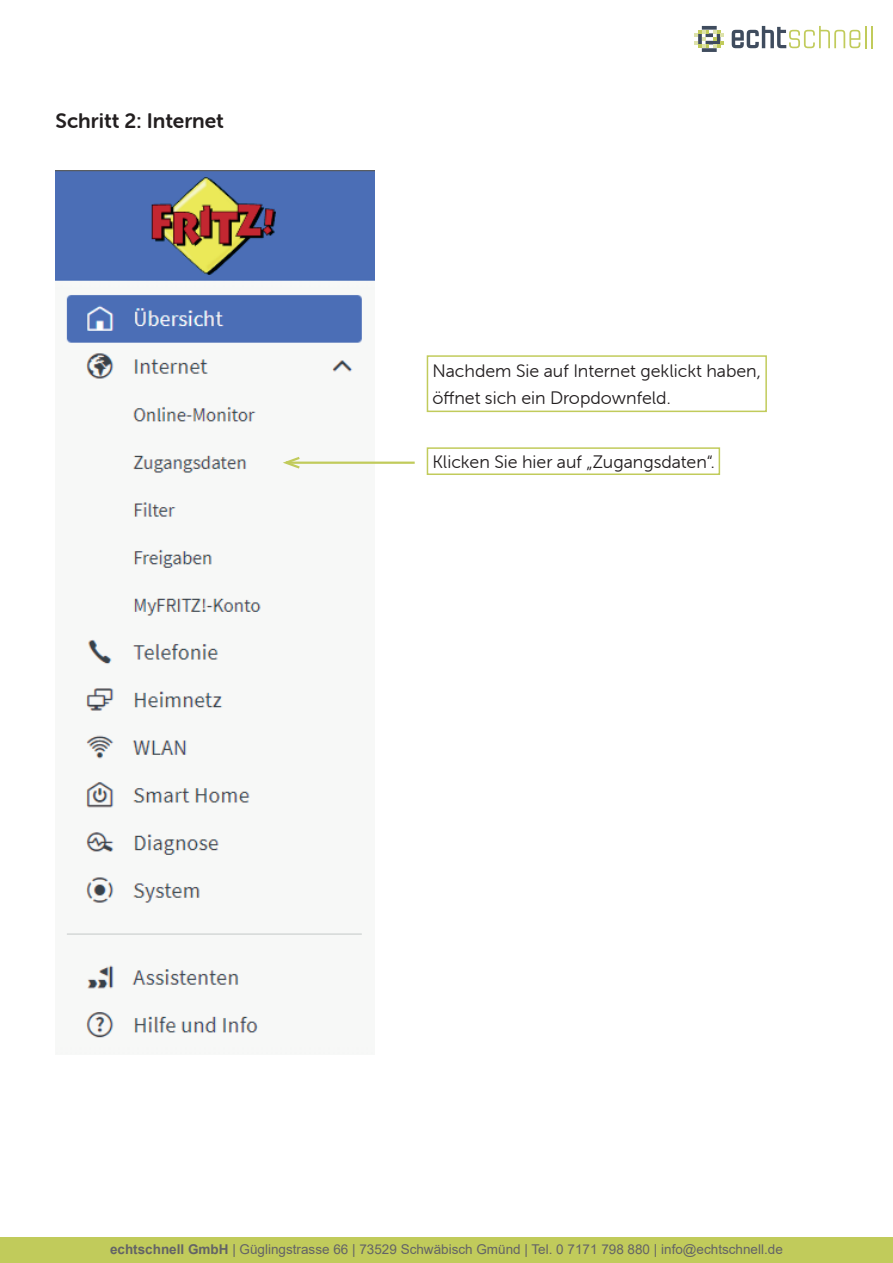
<style>
.page{position:relative;width:893px;height:1263px;background:#fff}
.page>*{position:absolute;margin:0;border:0;box-sizing:border-box;transform-origin:0 0}
.t1{font:21px "Museo Sans Rounded 700";color:#231f20}
.t2{font:18px/27px "Museo Sans Rounded 300";color:#231f20}
.t3{font:13.5px "Arial";color:#636366}
.s1{font-weight:700}
</style>
<div class="page">
<svg style="left:694px;top:26px;width:30px;height:26px"></svg>
<svg style="left:732px;top:26px;width:134px;height:22px"></svg>
<hr style="left:871px;top:26px;width:2px;height:22px;background:#c1cb5b">
<div style="left:0;top:1237px;width:893px;height:26px;background:#c1cb5b"></div>
<img style="left:56px;top:170px;width:319px;height:868px">
<div style="left:427px;top:355px;width:340px;height:57px;border:2px solid #c1cb5b"></div>
<hr style="left:286px;top:462px;width:129px;height:2px;background:#c1cb5b">
<svg style="left:279px;top:455px;width:23px;height:15px"></svg>
<div style="left:427px;top:447px;width:293px;height:28px;border:2px solid #c1cb5b"></div>
<p class="t1" style="left:56px;top:109px;width:170px">Schritt 2: Internet</p>
<p class="t2" style="left:432px;top:357px;width:330px">Nachdem Sie auf Internet geklickt haben, öffnet sich ein Dropdownfeld.</p>
<p class="t2" style="left:432px;top:448px;width:284px">Klicken Sie hier auf „Zugangsdaten“.</p>
<p class="t3" style="left:110px;top:1240px;width:674px"><span class="s1">echtschnell GmbH</span> | Güglingstrasse 66 | 73529 Schwäbisch Gmünd | Tel. 0 7171 798 880 | info@echtschnell.de</p>
</div>
